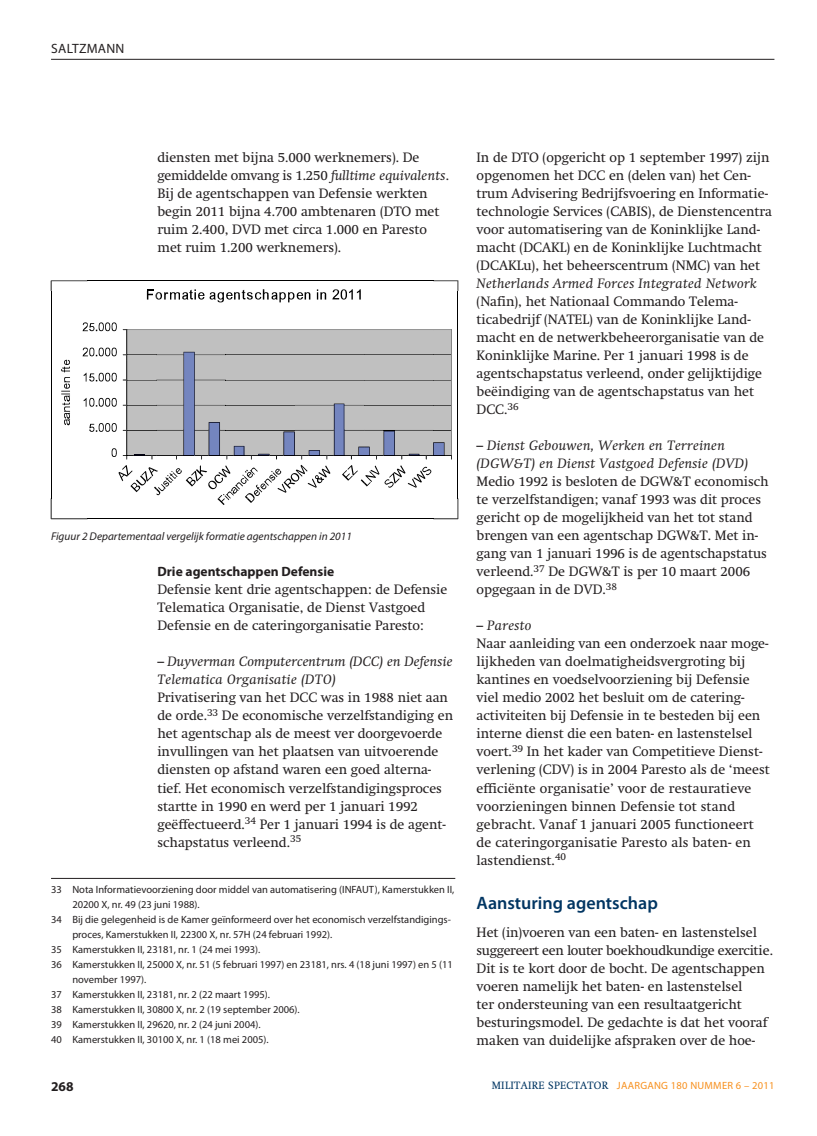
<style>
.page{position:relative;width:817px;height:1136px;background:#fff}
.page>*{position:absolute;margin:0;border:0;box-sizing:border-box;transform-origin:0 0}
.t1{font:600 18px "Myriad Pro";color:#003562}
.t2{font:13.5px/18px "Swift";color:#231f20}
.t3{font:italic 13.5px/18px "Swift";letter-spacing:.025em;color:#231f20;scale:1.05 1}
.t4{font:700 13.5px "Myriad Pro";color:#231f20}
.t5{font:13.5px "Myriad Pro";letter-spacing:.02em;color:#231f20}
.t6{font:italic 11.25px "Myriad Pro";color:#231f20}
.t7{font:10.5px "Myriad Pro";color:#231f20}
.t8{font:10.5px "Myriad Pro";letter-spacing:.025em;color:#f7901e}
.s1{font-style:italic}
.s2{font-style:normal}
.s3{font-family:"Swift";color:#003562}
</style>
<div class="page">
<hr style="left:51px;top:59px;width:723px;height:1px;background:#231f20">
<hr style="left:51px;top:878px;width:404px;height:1px;background:#231f20">
<hr style="left:51px;top:280px;width:36px;height:1px;background:#000">
<hr style="left:51px;top:281px;width:36px;height:1px;background:#000">
<hr style="left:87px;top:280px;width:70px;height:1px;background:#000">
<hr style="left:157px;top:280px;width:69px;height:1px;background:#000">
<hr style="left:226px;top:280px;width:69px;height:1px;background:#000">
<hr style="left:295px;top:280px;width:69px;height:1px;background:#000">
<hr style="left:364px;top:280px;width:69px;height:1px;background:#000">
<svg style="left:433px;top:280px;width:26px;height:11px"></svg>
<hr style="left:51px;top:291px;width:1px;height:69px;background:#000">
<svg style="left:147px;top:289px;width:214px;height:13px"></svg>
<hr style="left:457px;top:291px;width:1px;height:69px;background:#000">
<hr style="left:51px;top:360px;width:1px;height:69px;background:#000">
<svg style="left:61px;top:360px;width:9px;height:65px"></svg>
<hr style="left:51px;top:429px;width:1px;height:69px;background:#000">
<hr style="left:51px;top:519px;width:36px;height:1px;background:#000">
<hr style="left:51px;top:518px;width:36px;height:1px;background:#000">
<svg style="left:51px;top:498px;width:1px;height:20px"></svg>
<svg style="left:83px;top:322px;width:376px;height:198px"></svg>
<p class="t5" style="left:51px;top:40px;width:75px">SALTZMANN</p>
<p class="t2" style="left:157px;top:150px;width:293px">diensten met bijna 5.000 werknemers). De gemiddelde omvang is 1.250 <span class="s1">fulltime equivalents</span>.<br>Bij de agentschappen van Defensie werkten begin 2011 bijna 4.700 ambtenaren (DTO met ruim 2.400, DVD met circa 1.000 en Paresto met ruim 1.200 werknemers).</p>
<p class="t6" style="left:51px;top:532px;width:302px">Figuur 2 Departementaal vergelijk formatie agentschappen in 2011</p>
<p class="t4" style="left:157px;top:566px;width:178px">Drie agentschappen Defensie</p>
<p class="t2" style="left:157px;top:582px;width:291px">Defensie kent drie agentschappen: de Defensie<br>Telematica Organisatie, de Dienst Vastgoed<br>Defensie en de cateringorganisatie Paresto:</p>
<p class="t3" style="left:157px;top:653px;width:282px"><span class="s2">–</span> Duyverman Computercentrum (DCC) en Defensie<br>Telematica Organisatie (DTO)</p>
<p class="t2" style="left:157px;top:690px;width:297px">Privatisering van het DCC was in 1988 niet aan de orde.<sup>33</sup> De economische verzelfstandiging en het agentschap als de meest ver doorgevoerde invullingen van het plaatsen van uitvoerende diensten op afstand waren een goed alterna&shy;tief. Het economisch verzelfstandigingsproces startte in 1990 en werd per 1 januari 1992 geëffectueerd.<sup>34</sup> Per 1 januari 1994 is de agent&shy;schapstatus verleend.<sup>35</sup></p>
<p class="t7" style="left:51px;top:883px;width:405px">33 Nota Informatievoorziening door middel van automatisering (INFAUT), Kamerstukken II,</p>
<p class="t7" style="left:72px;top:898px;width:129px">20200 X, nr. 49 (23 juni 1988).</p>
<p class="t7" style="left:51px;top:913px;width:401px">34 Bij die gelegenheid is de Kamer geïnformeerd over het economisch verzelfstandigings-</p>
<p class="t7" style="left:72px;top:928px;width:261px">proces, Kamerstukken II, 22300 X, nr. 57H (24 februari 1992).</p>
<p class="t7" style="left:51px;top:943px;width:211px">35 Kamerstukken II, 23181, nr. 1 (24 mei 1993).</p>
<p class="t7" style="left:51px;top:958px;width:403px">36 Kamerstukken II, 25000 X, nr. 51 (5 februari 1997) en 23181, nrs. 4 (18 juni 1997) en 5 (11</p>
<p class="t7" style="left:72px;top:973px;width:76px">november 1997).</p>
<p class="t7" style="left:51px;top:988px;width:220px">37 Kamerstukken II, 23181, nr. 2 (22 maart 1995).</p>
<p class="t7" style="left:51px;top:1003px;width:250px">38 Kamerstukken II, 30800 X, nr. 2 (19 september 2006).</p>
<p class="t7" style="left:51px;top:1018px;width:211px">39 Kamerstukken II, 29620, nr. 2 (24 juni 2004).</p>
<p class="t7" style="left:51px;top:1033px;width:219px">40 Kamerstukken II, 30100 X, nr. 1 (18 mei 2005).</p>
<p class="t2" style="left:476px;top:150px;width:297px">In de DTO (opgericht op 1 september 1997) zijn opgenomen het DCC en (delen van) het Cen&shy;trum Advisering Bedrijfsvoering en Informatie&shy;technologie Services (CABIS), de Dienstencentra voor automatisering van de Koninklijke Land&shy;macht (DCAKL) en de Koninklijke Luchtmacht (DCAKLu), het beheerscentrum (NMC) van het</p>
<p class="t3" style="left:476px;top:275px;width:268px">Netherlands Armed Forces Integrated Network</p>
<p class="t2" style="left:476px;top:294px;width:289px">(Nafin), het Nationaal Commando Telema&shy;ticabedrijf (NATEL) van de Koninklijke Land&shy;macht en de netwerkbeheerorganisatie van de Koninklijke Marine. Per 1 januari 1998 is de agentschapstatus verleend, onder gelijktijdige beëindiging van de agentschapstatus van het DCC.<sup>36</sup></p>
<p class="t3" style="left:476px;top:437px;width:260px"><span class="s2">–</span> Dienst Gebouwen, Werken en Terreinen (DGW&amp;T) en Dienst Vastgoed Defensie (DVD)</p>
<p class="t2" style="left:476px;top:474px;width:293px">Medio 1992 is besloten de DGW&amp;T economisch te verzelfstandigen; vanaf 1993 was dit proces gericht op de mogelijkheid van het tot stand brengen van een agentschap DGW&amp;T. Met in&shy;gang van 1 januari 1996 is de agentschapstatus verleend.<sup>37</sup> De DGW&amp;T is per 10 maart 2006 opgegaan in de DVD.<sup>38</sup></p>
<p class="t2" style="left:476px;top:618px;width:294px">– <span class="s1">Paresto<br></span>Naar aanleiding van een onderzoek naar moge&shy;lijkheden van doelmatigheidsvergroting bij kantines en voedselvoorziening bij Defensie viel medio 2002 het besluit om de catering&shy;activiteiten bij Defensie in te besteden bij een interne dienst die een baten- en lastenstelsel voert.<sup>39</sup> In het kader van Competitieve Dienst&shy;verlening (CDV) is in 2004 Paresto als de ‘meest efficiënte organisatie’ voor de restauratieve voorzieningen binnen Defensie tot stand gebracht. Vanaf 1 januari 2005 functioneert de cateringorganisatie Paresto als baten- en lastendienst.<sup>40</sup></p>
<h1 class="t1" style="left:476px;top:896px;width:183px">Aansturing agentschap</h1>
<p class="t2" style="left:476px;top:924px;width:298px">Het (in)voeren van een baten- en lastenstelsel suggereert een louter boekhoudkundige exercitie.<br>Dit is te kort door de bocht. De agentschappen voeren namelijk het baten- en lastenstelsel<br>ter ondersteuning van een resultaatgericht besturingsmodel. De gedachte is dat het vooraf maken van duidelijke afspraken over de hoe-</p>
<p class="t4" style="left:51px;top:1081px;width:24px">268</p>
<p class="t8" style="left:491px;top:1078px;width:284px"><span class="s3">MILITAIRE SPECTATOR</span> JAARGANG 180 NUMMER 6 – 2011</p>
</div>
